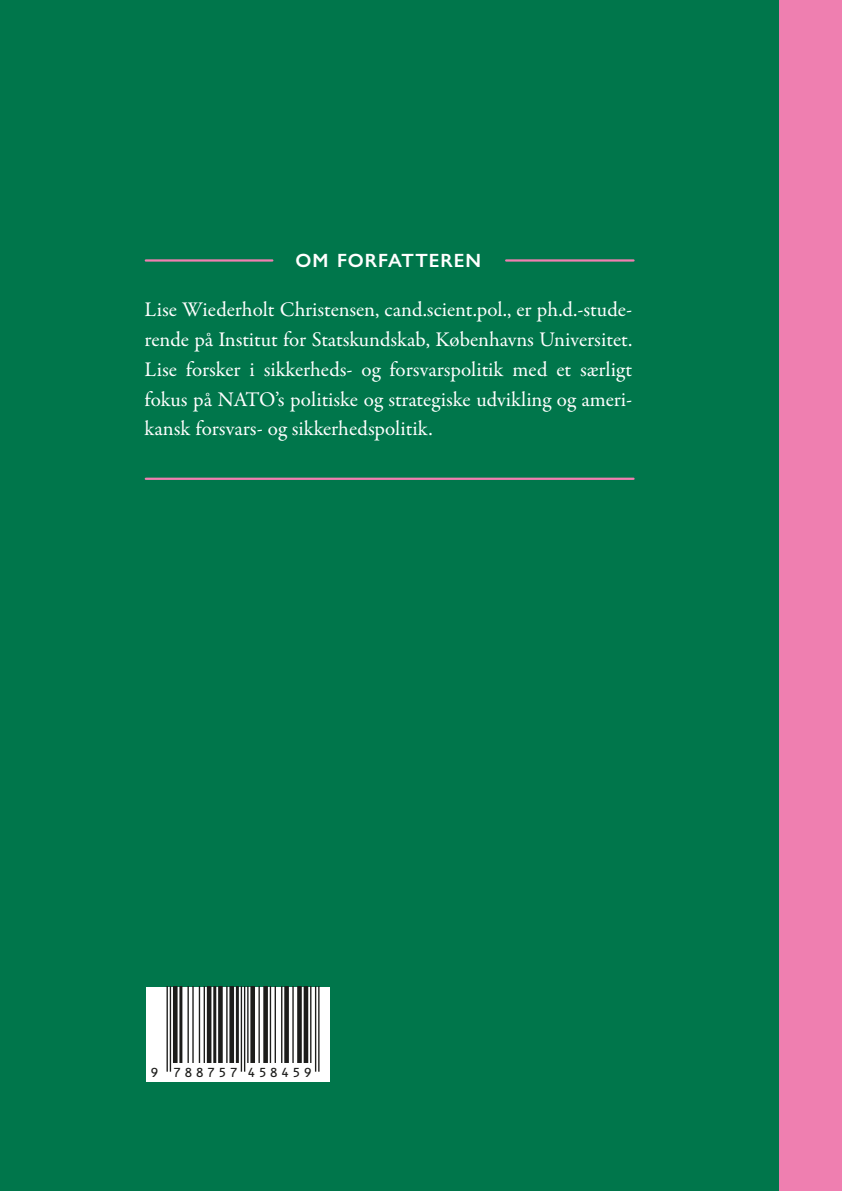
<style>
.page{position:relative;width:842px;height:1191px;background:#00764b}
.page>*{position:absolute;margin:0;border:0;box-sizing:border-box;transform-origin:0 0}
.t1{font:21px/29.8px "Garamond Premr Pro";color:#fff;text-align:justify}
.t2{font:600 19.25px "Gill Sans Nova";letter-spacing:.05em;color:#fff}
.t3{font:14.53px "OCRB10 Pitch BT";letter-spacing:.175em;color:#1d1d1b}
</style>
<div class="page">
<div style="left:779px;top:0;width:63px;height:1191px;background:#ef7fb0"></div>
<hr style="left:146px;top:477px;width:487px;height:3px;background:#ef7fb0">
<hr style="left:506px;top:259px;width:127px;height:3px;background:#ef7fb0">
<hr style="left:146px;top:259px;width:126px;height:3px;background:#ef7fb0">
<div style="left:146px;top:987px;width:183px;height:94px;background:#fff"></div>
<hr style="left:166px;top:987px;width:2px;height:84px;background:#1d1d1b">
<hr style="left:170px;top:987px;width:1px;height:84px;background:#1d1d1b">
<div style="left:173px;top:987px;width:5px;height:76px;background:#1d1d1b"></div>
<hr style="left:179px;top:987px;width:3px;height:76px;background:#1d1d1b">
<hr style="left:187px;top:987px;width:2px;height:76px;background:#1d1d1b">
<hr style="left:192px;top:987px;width:2px;height:76px;background:#1d1d1b">
<hr style="left:199px;top:987px;width:1px;height:76px;background:#1d1d1b">
<hr style="left:204px;top:987px;width:1px;height:76px;background:#1d1d1b">
<hr style="left:207px;top:987px;width:4px;height:76px;background:#1d1d1b">
<hr style="left:213px;top:987px;width:3px;height:76px;background:#1d1d1b">
<div style="left:218px;top:987px;width:5px;height:76px;background:#1d1d1b"></div>
<hr style="left:226px;top:987px;width:2px;height:76px;background:#1d1d1b">
<div style="left:229px;top:987px;width:5px;height:76px;background:#1d1d1b"></div>
<hr style="left:236px;top:987px;width:3px;height:76px;background:#1d1d1b">
<hr style="left:241px;top:987px;width:1px;height:84px;background:#1d1d1b">
<hr style="left:244px;top:987px;width:1px;height:84px;background:#1d1d1b">
<hr style="left:247px;top:987px;width:2px;height:76px;background:#1d1d1b">
<div style="left:250px;top:987px;width:5px;height:76px;background:#1d1d1b"></div>
<hr style="left:258px;top:987px;width:2px;height:76px;background:#1d1d1b">
<div style="left:263px;top:987px;width:5px;height:76px;background:#1d1d1b"></div>
<hr style="left:270px;top:987px;width:1px;height:76px;background:#1d1d1b">
<hr style="left:275px;top:987px;width:1px;height:76px;background:#1d1d1b">
<hr style="left:281px;top:987px;width:1px;height:76px;background:#1d1d1b">
<div style="left:284px;top:987px;width:5px;height:76px;background:#1d1d1b"></div>
<hr style="left:292px;top:987px;width:2px;height:76px;background:#1d1d1b">
<div style="left:297px;top:987px;width:5px;height:76px;background:#1d1d1b"></div>
<hr style="left:304px;top:987px;width:4px;height:76px;background:#1d1d1b">
<hr style="left:310px;top:987px;width:1px;height:76px;background:#1d1d1b">
<hr style="left:315px;top:987px;width:1px;height:84px;background:#1d1d1b">
<hr style="left:318px;top:987px;width:1px;height:84px;background:#1d1d1b">
<p class="t2" style="left:296px;top:248px;width:187px">OM FORFATTEREN</p>
<p class="t1" style="left:145px;top:295px;width:489px">Lise Wiederholt Christensen, cand.scient.pol., er ph.d.-stude&shy;rende på Institut for Statskundskab, Københavns Universitet.<br>Lise forsker i sikkerheds- og forsvarspolitik med et særligt fokus på NATO’s politiske og strategiske udvikling og ameri&shy;kansk forsvars- og sikkerhedspolitik.</p>
<p class="t3" style="left:150px;top:1065px;width:163px">9 788757 458459</p>
</div>
